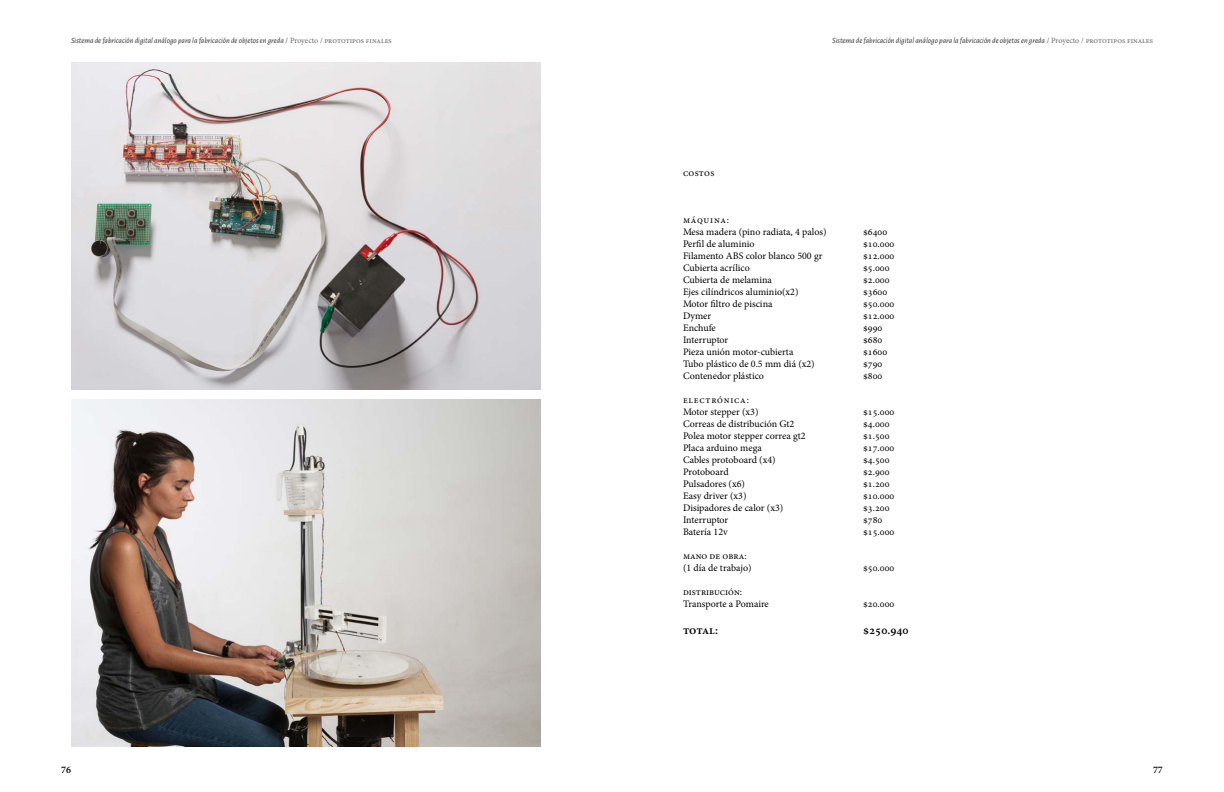
<style>
.page{position:relative;width:1224px;height:792px;background:#fff}
.page>*{position:absolute;margin:0;border:0;box-sizing:border-box;transform-origin:0 0}
.t1{font:600 12px "Minion Pro";color:#000}
.t2{font:10px/12px "Minion Pro";color:#000}
.t3{font:10px/12px "Minion Pro";letter-spacing:.07em;color:#000}
.t4{font:10px/12px "Minion Pro";letter-spacing:.075em;color:#000}
.t5{font:600 10px "Minion Pro";color:#000}
.t6{font:italic 8px "Alegreya Sans";color:#333}
.s1{font-family:"Minion Pro";font-weight:600;font-style:normal;color:#666}
.s2{font-family:"Minion Pro";font-style:normal;color:#666}
</style>
<div class="page">
<img style="left:71px;top:62px;width:470px;height:328px">
<img style="left:71px;top:400px;width:470px;height:347px">
<p class="t6" style="left:71px;top:35px;width:322px">Sistema de fabricación digital análogo para la fabricación de objetos en greda <span class="s1">/</span> <span class="s2">Proyecto / prototipos finales</span></p>
<p class="t2" style="left:683px;top:167px;width:33px">costos</p>
<p class="t6" style="left:832px;top:35px;width:322px">Sistema de fabricación digital análogo para la fabricación de objetos en greda <span class="s1">/</span> <span class="s2">Proyecto / prototipos finales</span></p>
<p class="t3" style="left:683px;top:214px;width:145px">máquina:<br>Mesa madera (pino radiata, 4 palos)</p>
<p class="t2" style="left:863px;top:226px;width:26px">$6400</p>
<p class="t2" style="left:683px;top:238px;width:73px">Perfil de aluminio</p>
<p class="t2" style="left:863px;top:238px;width:33px">$10.000</p>
<p class="t2" style="left:683px;top:250px;width:141px">Filamento ABS color blanco 500 gr</p>
<p class="t2" style="left:863px;top:250px;width:33px">$12.000</p>
<p class="t2" style="left:683px;top:262px;width:68px">Cubierta acrílico</p>
<p class="t2" style="left:863px;top:262px;width:28px">$5.000</p>
<p class="t2" style="left:683px;top:274px;width:90px">Cubierta de melamina</p>
<p class="t2" style="left:863px;top:274px;width:28px">$2.000</p>
<p class="t2" style="left:683px;top:286px;width:117px">Ejes cilíndricos aluminio(x2)</p>
<p class="t2" style="left:863px;top:286px;width:26px">$3600</p>
<p class="t2" style="left:683px;top:298px;width:91px">Motor filtro de piscina</p>
<p class="t2" style="left:863px;top:298px;width:33px">$50.000</p>
<p class="t2" style="left:683px;top:310px;width:30px">Dymer</p>
<p class="t2" style="left:863px;top:310px;width:33px">$12.000</p>
<p class="t2" style="left:683px;top:322px;width:34px">Enchufe</p>
<p class="t2" style="left:863px;top:322px;width:21px">$990</p>
<p class="t2" style="left:683px;top:334px;width:47px">Interruptor</p>
<p class="t2" style="left:863px;top:334px;width:21px">$680</p>
<p class="t2" style="left:683px;top:346px;width:112px">Pieza unión motor-cubierta</p>
<p class="t2" style="left:863px;top:346px;width:26px">$1600</p>
<p class="t2" style="left:683px;top:358px;width:133px">Tubo plástico de 0.5 mm diá (x2)</p>
<p class="t2" style="left:863px;top:358px;width:21px">$790</p>
<p class="t2" style="left:683px;top:370px;width:83px">Contenedor plástico</p>
<p class="t2" style="left:863px;top:370px;width:21px">$800</p>
<p class="t4" style="left:683px;top:394px;width:77px">electrónica:<br>Motor stepper (x3)</p>
<p class="t2" style="left:863px;top:406px;width:33px">$15.000</p>
<p class="t2" style="left:683px;top:418px;width:113px">Correas de distribución Gt2</p>
<p class="t2" style="left:863px;top:418px;width:28px">$4.000</p>
<p class="t2" style="left:683px;top:430px;width:124px">Polea motor stepper correa gt2</p>
<p class="t2" style="left:863px;top:430px;width:28px">$1.500</p>
<p class="t2" style="left:683px;top:442px;width:80px">Placa arduino mega</p>
<p class="t2" style="left:863px;top:442px;width:33px">$17.000</p>
<p class="t2" style="left:683px;top:454px;width:94px">Cables protoboard (x4)</p>
<p class="t2" style="left:863px;top:454px;width:28px">$4.500</p>
<p class="t2" style="left:683px;top:466px;width:47px">Protoboard</p>
<p class="t2" style="left:863px;top:466px;width:28px">$2.900</p>
<p class="t2" style="left:683px;top:478px;width:64px">Pulsadores (x6)</p>
<p class="t2" style="left:863px;top:478px;width:28px">$1.200</p>
<p class="t2" style="left:683px;top:490px;width:65px">Easy driver (x3)</p>
<p class="t2" style="left:863px;top:490px;width:33px">$10.000</p>
<p class="t2" style="left:683px;top:502px;width:102px">Disipadores de calor (x3)</p>
<p class="t2" style="left:863px;top:502px;width:28px">$3.200</p>
<p class="t2" style="left:683px;top:514px;width:47px">Interruptor</p>
<p class="t2" style="left:863px;top:514px;width:21px">$780</p>
<p class="t2" style="left:683px;top:526px;width:46px">Batería 12v</p>
<p class="t2" style="left:863px;top:526px;width:33px">$15.000</p>
<p class="t2" style="left:683px;top:550px;width:70px">mano de obra: (1 día de trabajo)</p>
<p class="t2" style="left:863px;top:562px;width:33px">$50.000</p>
<p class="t2" style="left:683px;top:586px;width:87px">distribución:<br>Transporte a Pomaire</p>
<p class="t2" style="left:863px;top:598px;width:33px">$20.000</p>
<p class="t1" style="left:683px;top:622px;width:37px">total:</p>
<p class="t1" style="left:863px;top:622px;width:47px">$250.940</p>
<p class="t5" style="left:61px;top:763px;width:11px">76</p>
<p class="t5" style="left:1153px;top:763px;width:11px">77</p>
</div>
